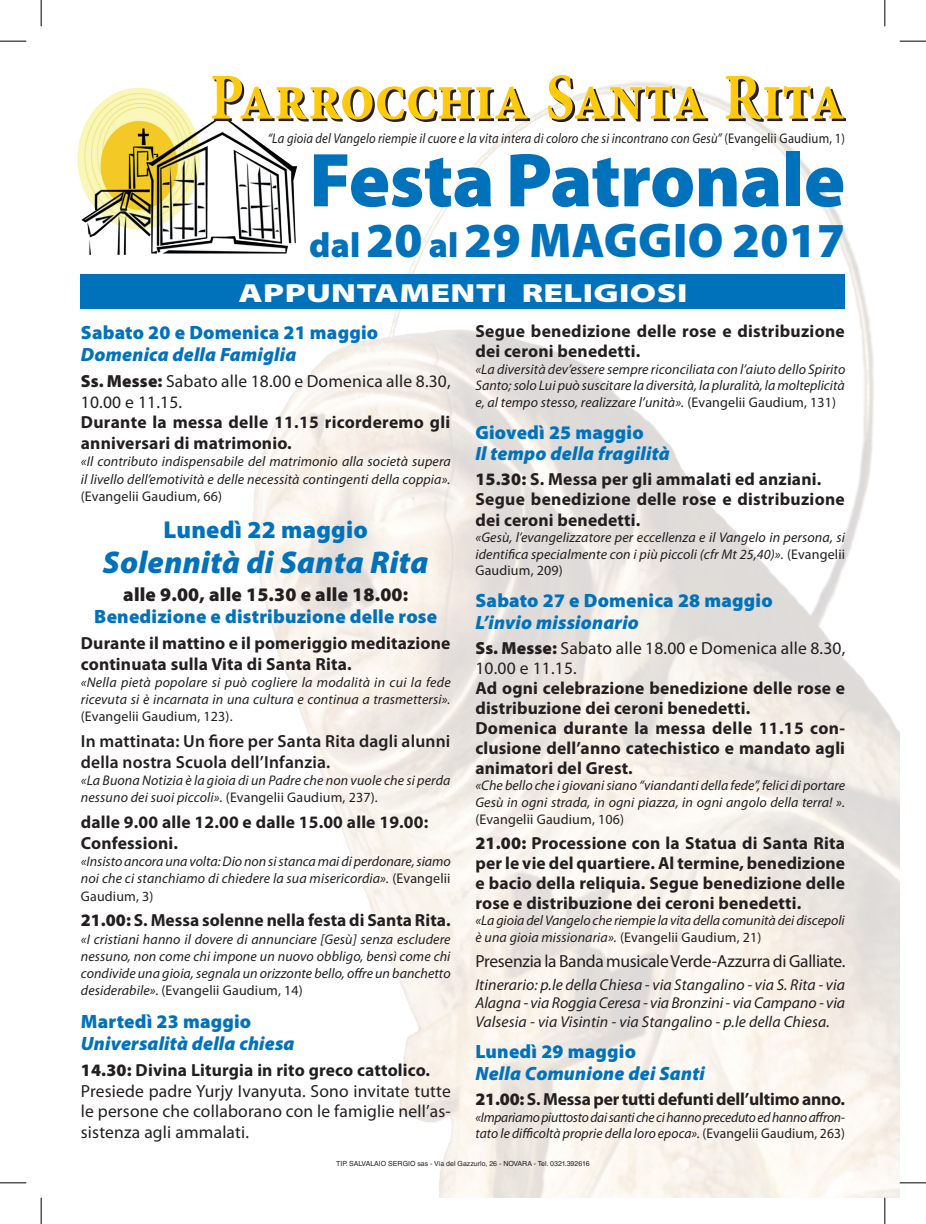
<style>
.page{position:relative;width:926px;height:1224px;background:#fff}
.page>*{position:absolute;margin:0;border:0;box-sizing:border-box;transform-origin:0 0}
.t1{font:900 77px "Myriad Pro";letter-spacing:-.01em;color:#0072bc}
.t2{font:65.62px "Minion Pro Bold Capt";letter-spacing:-.01em;color:#feca0a;scale:.85 1}
.t3{font:900 49px "Myriad Pro";letter-spacing:.005em;color:#0072bc}
.t4{font:italic 900 31.5px "Myriad Pro";letter-spacing:.01em;color:#0072bc}
.t5{font:900 semi-expanded 26.25px "Myriad Pro";letter-spacing:.01em;color:#fff;scale:1.25 1}
.t6{font:900 24.5px "Myriad Pro";letter-spacing:.01em;color:#0072bc}
.t7{font:900 19.25px "Myriad Pro";letter-spacing:.01em;color:#0072bc}
.t8{font:italic 900 19.25px "Myriad Pro";letter-spacing:.01em;color:#0072bc}
.t9{font:900 19.25px "Myriad Pro";letter-spacing:.01em;color:#231f20}
.t10{font:700 17.5px/20.1px "Myriad Pro";letter-spacing:.01em;color:#231f20}
.t11{font:17.5px/20.7px "Myriad Pro";letter-spacing:.01em;color:#231f20}
.t12{font:600 17.5px/20.8px "Myriad Pro";letter-spacing:.01em;color:#231f20}
.t13{font:17.5px "Myriad Pro";letter-spacing:-.015em;color:#231f20}
.t14{font:700 17.5px "Myriad Pro";letter-spacing:-.01em;color:#231f20}
.t15{font:italic 15.75px/18.2px "Myriad Pro";letter-spacing:.01em;color:#231f20;text-align:justify}
.t16{font:italic 14px/17.2px "Myriad Pro";letter-spacing:.01em;color:#231f20}
.t17{font:italic 14px/16.4px "Myriad Pro";letter-spacing:-.015em;color:#231f20}
.t18{font:italic 14px "Myriad Pro";letter-spacing:.01em;color:#231f20;scale:.9 1}
.t19{font:14px "Myriad Pro";letter-spacing:.01em;color:#231f20}
.t20{font:7px "Helvetica LT Std";color:#231f20}
.s1{font-style:normal}
.s2{font-size:35px}
.s3{font-weight:900}
.s4{font-weight:700}
</style>
<div class="page">
<img style="left:26px;top:122px;width:873px;height:1075px">
<img style="left:75px;top:87px;width:230px;height:170px">
<div style="left:81px;top:274px;width:764px;height:35px;background:#0072bc"></div>
<svg style="left:214px;top:77px;width:632px;height:45px"></svg>
<svg style="left:0;top:41px;width:26px;height:1px"></svg>
<svg style="left:899px;top:41px;width:27px;height:1px"></svg>
<svg style="left:0;top:1182px;width:26px;height:1px"></svg>
<svg style="left:899px;top:1182px;width:27px;height:1px"></svg>
<svg style="left:41px;top:0;width:1px;height:26px"></svg>
<svg style="left:41px;top:1197px;width:1px;height:26px"></svg>
<svg style="left:884px;top:0;width:1px;height:26px"></svg>
<svg style="left:884px;top:1197px;width:1px;height:26px"></svg>
<h2 class="t2" style="left:210px;top:50px;width:749px">Parrocchia Santa Rita</h2>
<p class="t18" style="left:268px;top:130px;width:643px">“La gioia del Vangelo riempie il cuore e la vita intera di coloro che si incontrano con Gesù” <span class="s1">(Evangelii Gaudium, 1)</span></p>
<h1 class="t1" style="left:309px;top:129px;width:537px">Festa Patronale</h1>
<h3 class="t3" style="left:309px;top:208px;width:537px"><span class="s2">dal</span> 20 <span class="s2">al</span> 29 MAGGIO 2017</h3>
<h3 class="t5" style="left:238px;top:275px;width:361px">APPUNTAMENTI RELIGIOSI</h3>
<p class="t10" style="left:475px;top:320px;width:371px">Segue benedizione delle rose e distribuzione dei ceroni benedetti.</p>
<p class="t16" style="left:475px;top:360px;width:371px;line-height:16.4px;text-align:justify">«La diversità dev’essere sempre riconciliata con l’aiuto dello Spirito Santo; solo Lui può suscitare la diversità, la pluralità, la molteplicità e, al tempo stesso, realizzare l’unità». <span class="s1">(Evangelii Gaudium, 131)</span></p>
<h3 class="t7" style="left:475px;top:419px;width:170px">Giovedì 25 maggio</h3>
<h3 class="t8" style="left:475px;top:441px;width:196px">Il tempo della fragilità</h3>
<p class="t10" style="left:475px;top:469px;width:371px"><span class="s3">15.30:</span> S. Messa per gli ammalati ed anziani.<br>Segue benedizione delle rose e distribuzione dei ceroni benedetti.</p>
<p class="t16" style="left:475px;top:529px;width:371px;line-height:16.4px;text-align:justify">«Gesù, l’evangelizzatore per eccellenza e il Vangelo in persona, si identifica specialmente con i più piccoli (cfr Mt 25,40)». <span class="s1">(Evangelii Gaudium, 209)</span></p>
<h3 class="t7" style="left:475px;top:587px;width:299px">Sabato 27 e Domenica 28 maggio</h3>
<h3 class="t8" style="left:475px;top:609px;width:165px">L’invio missionario</h3>
<p class="t11" style="left:475px;top:637px;width:371px;line-height:20.1px"><span class="s3">Ss. Messe:</span> Sabato alle 18.00 e Domenica alle 8.30,<br>10.00 e 11.15.</p>
<p class="t10" style="left:475px;top:677px;width:371px">Ad ogni celebrazione benedizione delle rose e distribuzione dei ceroni benedetti.<br>Domenica durante la messa delle 11.15 con&shy;clusione dell’anno catechistico e mandato agli animatori del Grest.</p>
<p class="t16" style="left:475px;top:777px;width:371px;line-height:16.4px">«Che bello che i giovani siano “viandanti della fede”, felici di portare<br>Gesù in ogni strada, in ogni piazza, in ogni angolo della terra! ».</p>
<p class="t19" style="left:475px;top:810px;width:150px">(Evangelii Gaudium, 106)</p>
<p class="t10" style="left:475px;top:831px;width:371px;text-align:justify"><span class="s3">21.00:</span> Processione con la Statua di Santa Rita per le vie del quartiere. Al termine, benedizione e bacio della reliquia. Segue benedizione delle rose e distribuzione dei ceroni benedetti.</p>
<p class="t16" style="left:475px;top:911px;width:371px;line-height:16.4px">«La gioia del Vangelo che riempie la vita della comunità dei discepoli è una gioia missionaria». <span class="s1">(Evangelii Gaudium, 21)</span></p>
<p class="t13" style="left:475px;top:949px;width:371px">Presenzia la Banda musicale Verde-Azzurra di Galliate.</p>
<p class="t15" style="left:475px;top:975px;width:371px">Itinerario: p.le della Chiesa - via Stangalino - via S. Rita - via Alagna - via Roggia Ceresa - via Bronzini - via Campano - via Valsesia - via Visintin - via Stangalino - p.le della Chiesa.</p>
<h3 class="t7" style="left:475px;top:1038px;width:162px">Lunedì 29 maggio</h3>
<h3 class="t8" style="left:475px;top:1060px;width:231px">Nella Comunione dei Santi</h3>
<p class="t14" style="left:475px;top:1087px;width:371px"><span class="s3">21.00:</span> S. Messa per tutti defunti dell’ultimo anno.</p>
<p class="t17" style="left:475px;top:1108px;width:371px">«Impariamo piuttosto dai santi che ci hanno preceduto ed hanno affron&shy;tato le difficoltà proprie della loro epoca». <span class="s1">(Evangelii Gaudium, 263)</span></p>
<p class="t20" style="left:336px;top:1158px;width:255px">TIP. SALVALAIO SERGIO sas - Via del Gazzurlo, 26 - NOVARA - Tel. 0321.392616</p>
<h3 class="t7" style="left:81px;top:319px;width:299px">Sabato 20 e Domenica 21 maggio</h3>
<h3 class="t8" style="left:81px;top:342px;width:217px">Domenica della Famiglia</h3>
<p class="t11" style="left:81px;top:370px;width:371px"><span class="s3">Ss. Messe:</span> Sabato alle 18.00 e Domenica alle 8.30,<br>10.00 e 11.15.</p>
<p class="t10" style="left:81px;top:411px;width:371px;line-height:20.7px">Durante la messa delle 11.15 ricorderemo gli anniversari di matrimonio.</p>
<p class="t16" style="left:81px;top:452px;width:371px">«Il contributo indispensabile del matrimonio alla società supera il livello dell’emotività e delle necessità contingenti della coppia».</p>
<p class="t19" style="left:81px;top:487px;width:143px">(Evangelii Gaudium, 66)</p>
<h3 class="t6" style="left:163px;top:513px;width:206px">Lunedì 22 maggio</h3>
<h3 class="t4" style="left:103px;top:541px;width:327px">Solennità di Santa Rita</h3>
<h3 class="t9" style="left:123px;top:581px;width:286px">alle 9.00, alle 15.30 e alle 18.00:</h3>
<h3 class="t7" style="left:94px;top:603px;width:344px">Benedizione e distribuzione delle rose</h3>
<p class="t10" style="left:81px;top:632px;width:371px;line-height:20.8px">Durante il mattino e il pomeriggio meditazione continuata sulla Vita di Santa Rita.</p>
<p class="t16" style="left:81px;top:673px;width:371px">«Nella pietà popolare si può cogliere la modalità in cui la fede ricevuta si è incarnata in una cultura e continua a trasmettersi».</p>
<p class="t19" style="left:81px;top:708px;width:153px">(Evangelii Gaudium, 123).</p>
<p class="t12" style="left:81px;top:730px;width:371px">In mattinata: Un fiore per Santa Rita dagli alunni della nostra Scuola dell’Infanzia.</p>
<p class="t16" style="left:81px;top:771px;width:371px">«La Buona Notizia è la gioia di un Padre che non vuole che si perda nessuno dei suoi piccoli». <span class="s1">(Evangelii Gaudium, 237).</span></p>
<p class="t10" style="left:81px;top:811px;width:349px;line-height:20.8px">dalle 9.00 alle 12.00 e dalle 15.00 alle 19.00:<br>Confessioni.</p>
<p class="t16" style="left:81px;top:852px;width:371px;text-align:justify">«Insisto ancora una volta: Dio non si stanca mai di perdonare, siamo noi che ci stanchiamo di chiedere la sua misericordia». <span class="s1">(Evangelii Gaudium, 3)</span></p>
<p class="t10" style="left:81px;top:909px;width:371px"><span class="s3">21.00:</span> S. Messa solenne nella festa di Santa Rita.</p>
<p class="t16" style="left:81px;top:929px;width:371px;text-align:justify">«I cristiani hanno il dovere di annunciare [Gesù] senza escludere nessuno, non come chi impone un nuovo obbligo, bensì come chi condivide una gioia, segnala un orizzonte bello, offre un banchetto desiderabile». <span class="s1">(Evangelii Gaudium, 14)</span></p>
<h3 class="t7" style="left:81px;top:1008px;width:172px">Martedì 23 maggio</h3>
<h3 class="t8" style="left:81px;top:1030px;width:215px">Universalità della chiesa</h3>
<p class="t11" style="left:81px;top:1059px;width:371px"><span class="s3">14.30:</span> <span class="s4">Divina Liturgia in rito greco cattolico.<br></span>Presiede padre Yurjy Ivanyuta. Sono invitate tutte le persone che collaborano con le famiglie nell’as&shy;sistenza agli ammalati.</p>
</div>
